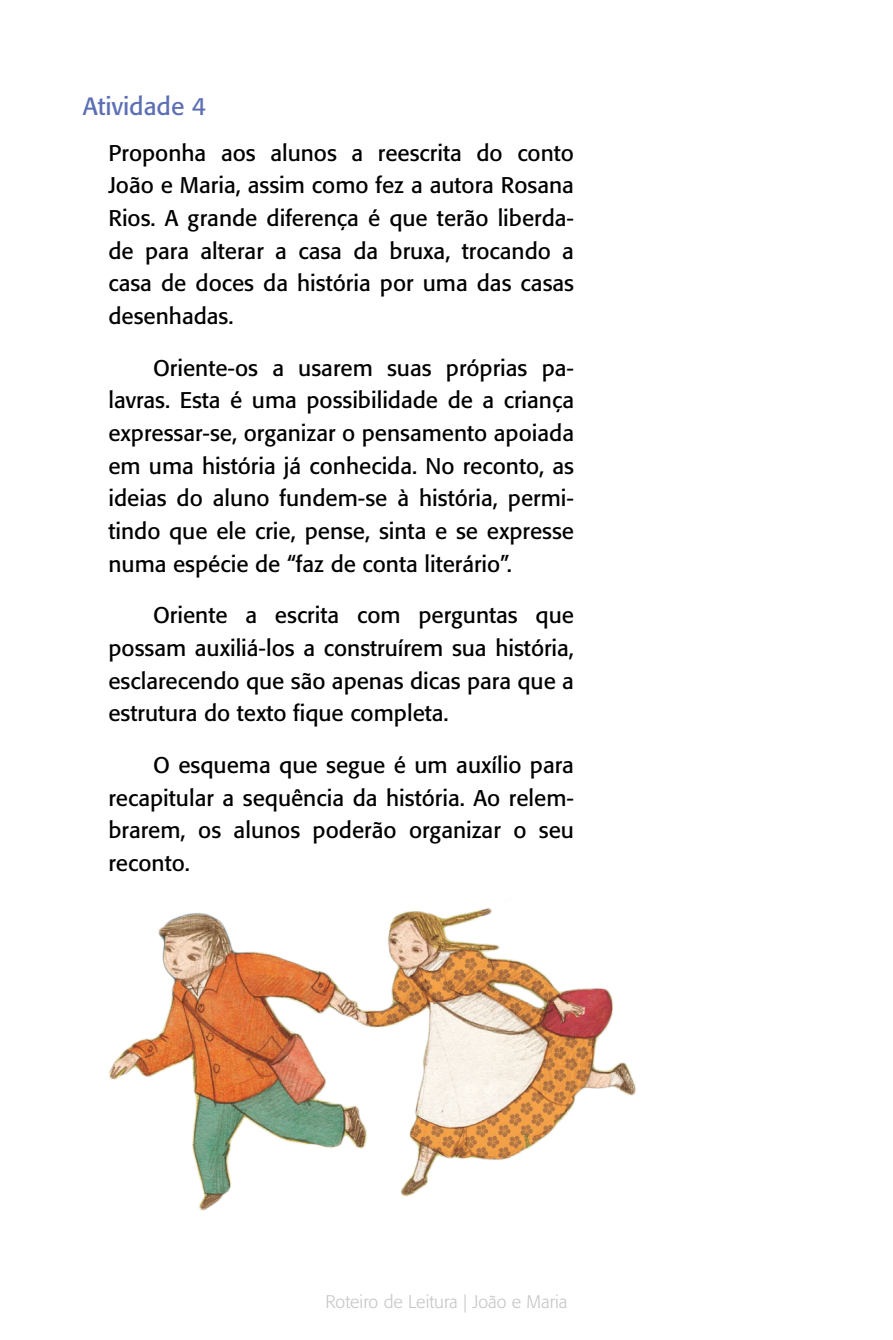
<style>
.page{position:relative;width:893px;height:1340px;background:#fff}
.page>*{position:absolute;margin:0;border:0;box-sizing:border-box;transform-origin:0 0}
.t1{font:24.75px "Formata";color:#5d6fb4}
.t2{font:22.5px/32.6px "Formata";color:#000;text-align:justify}
.t3{font:300 18px "Formata";color:#c6c6c6}
</style>
<div class="page">
<img style="left:109px;top:908px;width:527px;height:303px">
<p class="t1" style="left:83px;top:92px;width:125px">Atividade 4</p>
<p class="t2" style="left:108px;top:136px;width:467px">Proponha aos alunos a reescrita do conto João e Maria, assim como fez a autora Rosana Rios. A grande diferença é que terão liberda&shy;de para alterar a casa da bruxa, trocando a casa de doces da história por uma das casas desenhadas.</p>
<p class="t2" style="left:108px;top:351px;width:467px;text-indent:45px">Oriente-os a usarem suas próprias pa&shy;lavras. Esta é uma possibilidade de a criança expressar-se, organizar o pensamento apoiada em uma história já conhecida. No reconto, as ideias do aluno fundem-se à história, permi&shy;tindo que ele crie, pense, sinta e se expresse numa espécie de “faz de conta literário”.</p>
<p class="t2" style="left:108px;top:599px;width:467px;text-indent:45px">Oriente a escrita com perguntas que possam auxiliá-los a construírem sua história, esclarecendo que são apenas dicas para que a estrutura do texto fique completa.</p>
<p class="t2" style="left:108px;top:748px;width:467px;text-indent:45px">O esquema que segue é um auxílio para recapitular a sequência da história. Ao relem&shy;brarem, os alunos poderão organizar o seu reconto.</p>
<p class="t3" style="left:325px;top:1291px;width:243px">Roteiro de Leitura | João e Maria</p>
</div>
